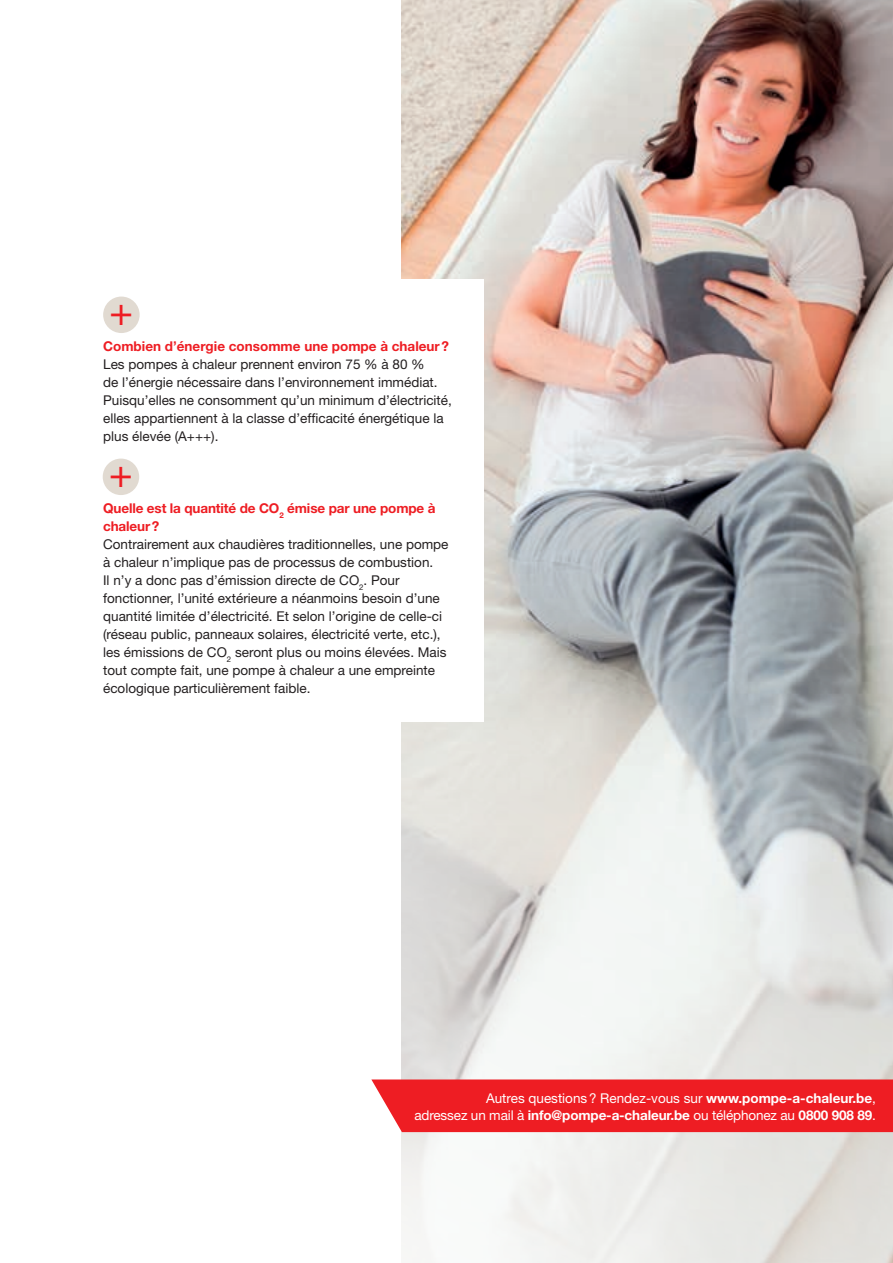
<style>
.page{position:relative;width:893px;height:1263px;background:#fff}
.page>*{position:absolute;margin:0;border:0;box-sizing:border-box;transform-origin:0 0}
.t1{font:13.5px/18px "Helvetica Neue LT Pro";color:#231f20}
.t2{font:13.5px/17.1px "Helvetica Neue LT Pro";color:#fff;text-align:right}
.t3{font:700 13.5px/18px "Helvetica Neue LT Pro";letter-spacing:-.01em;color:#ee1d23}
.s1{font-weight:700}
</style>
<div class="page">
<img style="left:402px;top:0;width:491px;height:1263px">
<div style="left:371px;top:1079px;width:522px;height:53px;background:#ee1d23"></div>
<div style="left:84px;top:279px;width:400px;height:442px;background:#fff"></div>
<div style="left:103px;top:297px;width:37px;height:36px;background:#e1dad1;border-radius:50%"></div>
<div style="left:103px;top:459px;width:36px;height:36px;background:#e1dad1;border-radius:50%"></div>
<p class="t3" style="left:103px;top:337px;width:347px">Combien d’énergie consomme une pompe à chaleur?</p>
<p class="t1" style="left:103px;top:355px;width:350px">Les pompes à chaleur prennent environ 75 % à 80 %<br>de l’énergie nécessaire dans l’environnement immédiat.<br>Puisqu’elles ne consomment qu’un minimum d’électricité, elles appartiennent à la classe d’efficacité énergétique la plus élevée (A+++).</p>
<p class="t3" style="left:103px;top:499px;width:334px">Quelle est la quantité de CO<sub>2</sub> émise par une pompe à chaleur?</p>
<p class="t1" style="left:103px;top:535px;width:347px">Contrairement aux chaudières traditionnelles, une pompe à chaleur n’implique pas de processus de combustion.<br>Il n’y a donc pas d’émission directe de CO<sub>2</sub>. Pour fonctionner, l’unité extérieure a néanmoins besoin d’une quantité limitée d’électricité. Et selon l’origine de celle-ci (réseau public, panneaux solaires, électricité verte, etc.), les émissions de CO<sub>2</sub> seront plus ou moins élevées. Mais tout compte fait, une pompe à chaleur a une empreinte écologique particulièrement faible.</p>
<p class="t2" style="left:414px;top:1089px;width:463px">Autres questions? Rendez-vous sur <span class="s1">www.pompe-a-chaleur.be</span>,<br>adressez un mail à <span class="s1">info@pompe-a-chaleur.be</span> ou téléphonez au <span class="s1">0800 908 89</span>.</p>
</div>
